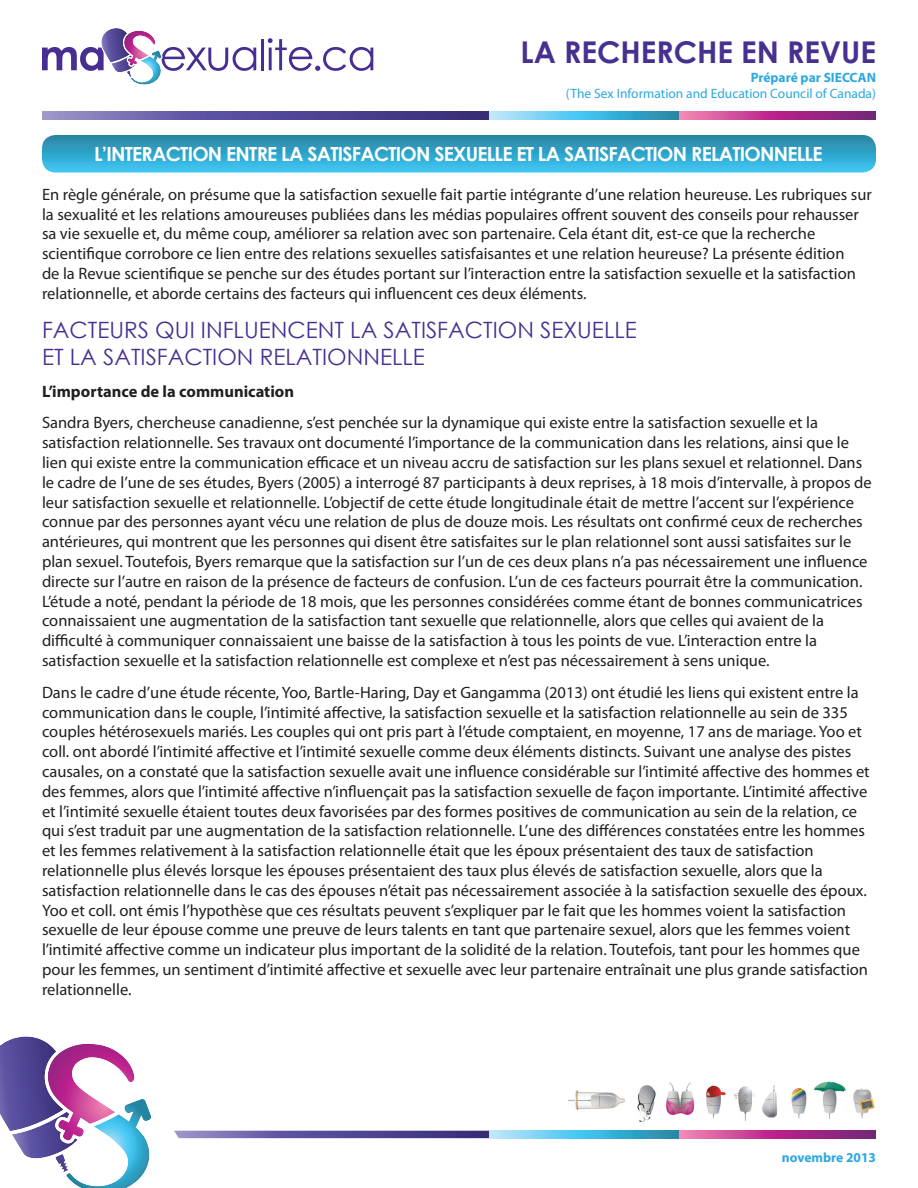
<style>
.page{position:relative;width:918px;height:1188px;background:#fff}
.page>*{position:absolute;margin:0;border:0;box-sizing:border-box;transform-origin:0 0}
.t1{font:700 30px "Century Gothic";color:#483091}
.t2{font:22.5px/27px "Century Gothic";color:#483091}
.t3{font:700 19.5px "Century Gothic";letter-spacing:-.04em;color:#fff}
.t4{font:16.5px/19.8px "Myriad Pro";color:#231f20}
.t5{font:700 16.5px "Myriad Pro";color:#231f20}
.t6{font:13.5px "Myriad Pro";color:#2ba8e0}
.t7{font:700 13.5px "Myriad Pro";color:#2ba8e0}
</style>
<div class="page">
<hr style="left:261px;top:39px;width:3px;height:31px;background:#482e92">
<svg style="left:268px;top:38px;width:105px;height:33px"></svg>
<svg style="left:42px;top:28px;width:214px;height:57px"></svg>
<svg style="left:42px;top:112px;width:447px;height:7px;background:#5b529b"></svg>
<svg style="left:489px;top:112px;width:191px;height:7px"></svg>
<svg style="left:680px;top:112px;width:196px;height:7px"></svg>
<svg style="left:0;top:1036px;width:151px;height:152px"></svg>
<img style="left:568px;top:1081px;width:307px;height:41px">
<svg style="left:174px;top:1131px;width:315px;height:7px;background:#5c539b"></svg>
<svg style="left:489px;top:1131px;width:191px;height:7px"></svg>
<svg style="left:680px;top:1131px;width:196px;height:7px"></svg>
<svg style="left:42px;top:135px;width:834px;height:37px;background:#33a5ca"></svg>
<h1 class="t1" style="left:520px;top:29px;width:357px">LA RECHERCHE EN REVUE</h1>
<p class="t7" style="left:751px;top:69px;width:127px">Préparé par SIECCAN</p>
<p class="t6" style="left:566px;top:85px;width:312px">(The Sex Information and Education Council of Canada)</p>
<p class="t3" style="left:94px;top:139px;width:730px">L’INTERACTION ENTRE LA SATISFACTION SEXUELLE ET LA SATISFACTION RELATIONNELLE</p>
<p class="t4" style="left:42px;top:184px;width:831px">En règle générale, on présume que la satisfaction sexuelle fait partie intégrante d’une relation heureuse. Les rubriques sur la sexualité et les relations amoureuses publiées dans les médias populaires offrent souvent des conseils pour rehausser sa vie sexuelle et, du même coup, améliorer sa relation avec son partenaire. Cela étant dit, est-ce que la recherche scientifique corrobore ce lien entre des relations sexuelles satisfaisantes et une relation heureuse? La présente édition<br>de la Revue scientifique se penche sur des études portant sur l’interaction entre la satisfaction sexuelle et la satisfaction relationnelle, et aborde certains des facteurs qui influencent ces deux éléments.</p>
<h2 class="t2" style="left:42px;top:316px;width:596px">FACTEURS QUI INFLUENCENT LA SATISFACTION SEXUELLE<br>ET LA SATISFACTION RELATIONNELLE</h2>
<p class="t5" style="left:42px;top:380px;width:254px">L’importance de la communication</p>
<p class="t4" style="left:42px;top:413px;width:831px">Sandra Byers, chercheuse canadienne, s’est penchée sur la dynamique qui existe entre la satisfaction sexuelle et la satisfaction relationnelle. Ses travaux ont documenté l’importance de la communication dans les relations, ainsi que le lien qui existe entre la communication efficace et un niveau accru de satisfaction sur les plans sexuel et relationnel. Dans le cadre de l’une de ses études, Byers (2005) a interrogé 87 participants à deux reprises, à 18 mois d’intervalle, à propos de leur satisfaction sexuelle et relationnelle. L’objectif de cette étude longitudinale était de mettre l’accent sur l’expérience connue par des personnes ayant vécu une relation de plus de douze mois. Les résultats ont confirmé ceux de recherches antérieures, qui montrent que les personnes qui disent être satisfaites sur le plan relationnel sont aussi satisfaites sur le plan sexuel. Toutefois, Byers remarque que la satisfaction sur l’un de ces deux plans n’a pas nécessairement une influence directe sur l’autre en raison de la présence de facteurs de confusion. L’un de ces facteurs pourrait être la communication.<br>L’étude a noté, pendant la période de 18 mois, que les personnes considérées comme étant de bonnes communicatrices connaissaient une augmentation de la satisfaction tant sexuelle que relationnelle, alors que celles qui avaient de la difficulté à communiquer connaissaient une baisse de la satisfaction à tous les points de vue. L’interaction entre la satisfaction sexuelle et la satisfaction relationnelle est complexe et n’est pas nécessairement à sens unique.</p>
<p class="t4" style="left:42px;top:682px;width:829px">Dans le cadre d’une étude récente, Yoo, Bartle-Haring, Day et Gangamma (2013) ont étudié les liens qui existent entre la communication dans le couple, l’intimité affective, la satisfaction sexuelle et la satisfaction relationnelle au sein de 335 couples hétérosexuels mariés. Les couples qui ont pris part à l’étude comptaient, en moyenne, 17 ans de mariage. Yoo et coll. ont abordé l’intimité affective et l’intimité sexuelle comme deux éléments distincts. Suivant une analyse des pistes causales, on a constaté que la satisfaction sexuelle avait une influence considérable sur l’intimité affective des hommes et des femmes, alors que l’intimité affective n’influençait pas la satisfaction sexuelle de façon importante. L’intimité affective et l’intimité sexuelle étaient toutes deux favorisées par des formes positives de communication au sein de la relation, ce qui s’est traduit par une augmentation de la satisfaction relationnelle. L’une des différences constatées entre les hommes et les femmes relativement à la satisfaction relationnelle était que les époux présentaient des taux de satisfaction relationnelle plus élevés lorsque les épouses présentaient des taux plus élevés de satisfaction sexuelle, alors que la satisfaction relationnelle dans le cas des épouses n’était pas nécessairement associée à la satisfaction sexuelle des époux.<br>Yoo et coll. ont émis l’hypothèse que ces résultats peuvent s’expliquer par le fait que les hommes voient la satisfaction sexuelle de leur épouse comme une preuve de leurs talents en tant que partenaire sexuel, alors que les femmes voient l’intimité affective comme un indicateur plus important de la solidité de la relation. Toutefois, tant pour les hommes que pour les femmes, un sentiment d’intimité affective et sexuelle avec leur partenaire entraînait une plus grande satisfaction relationnelle.</p>
<p class="t7" style="left:782px;top:1148px;width:96px">novembre 2013</p>
</div>
